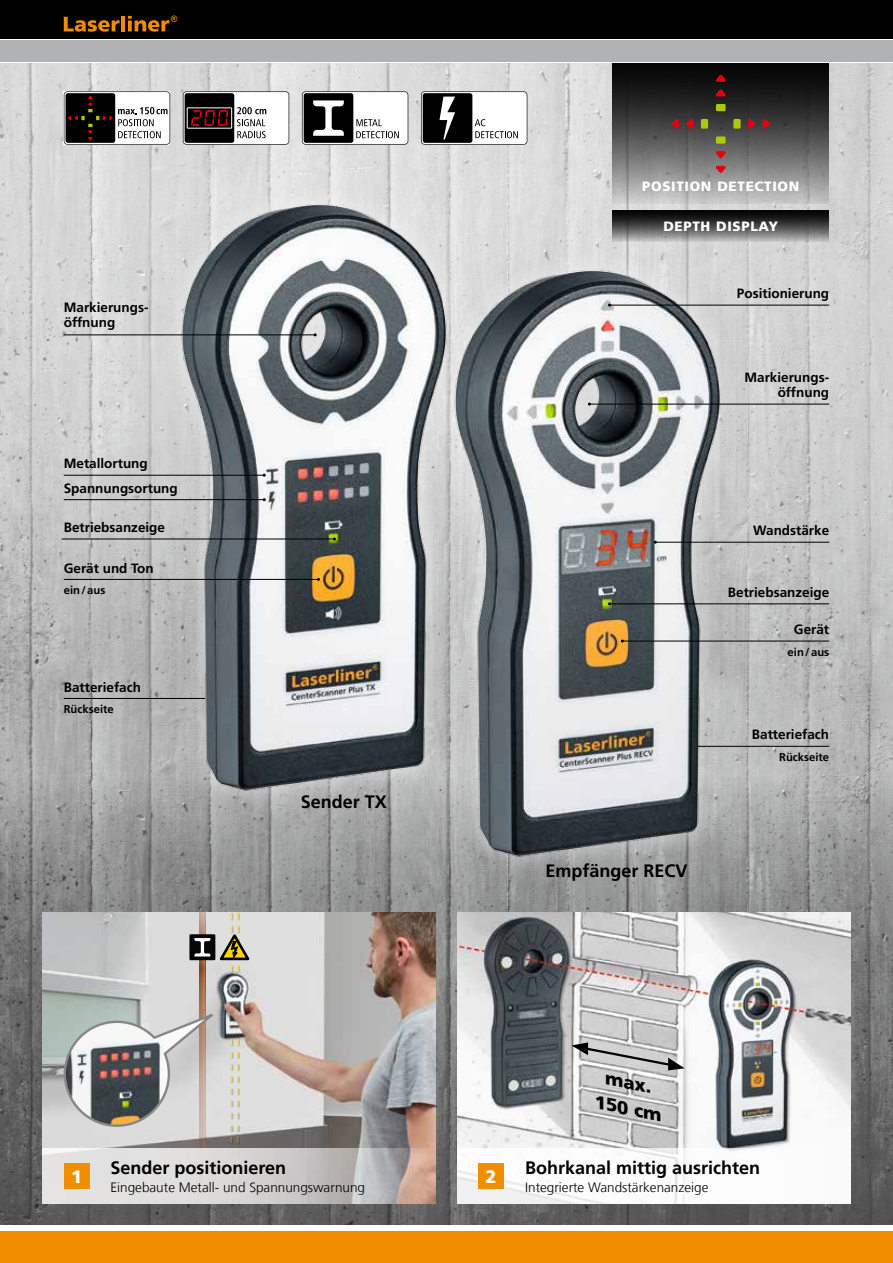
<style>
.page{position:relative;width:893px;height:1263px;background:#fff}
.page>*{position:absolute;margin:0;border:0;box-sizing:border-box;transform-origin:0 0}
.t1{font:700 18px "Frutiger LT Com";color:#000}
.t2{font:italic 900 18px/25.5px "Frutiger LT Com";color:#000;text-align:center;scale:1.04 1}
.t3{font:900 18px "Frutiger LT Com";color:#fff}
.t4{font:700 13.5px/15px "Frutiger LT Com";color:#000}
.t5{font:300 13.5px "Frutiger LT Com";color:#000}
.t6{font:900 13.5px "Frutiger LT Com";letter-spacing:.05em;color:#fff}
.t7{font:700 11.25px "Frutiger LT Com";color:#000}
</style>
<div class="page">
<img style="left:0;top:64px;width:892px;height:712px">
<svg style="left:0;top:776px;width:892px;height:449px;background:#7c7c7c"></svg>
<div style="left:0;top:1231px;width:893px;height:32px;background:#f18e00"></div>
<div style="left:0;top:40px;width:893px;height:22px;background:#b1b2b3"></div>
<div style="left:0;top:0;width:893px;height:38px;background:#000"></div>
<svg style="left:64px;top:17px;width:56px;height:15px"></svg>
<hr style="left:121px;top:16px;width:4px;height:15px;background:#f18e00">
<svg style="left:128px;top:16px;width:49px;height:16px"></svg>
<hr style="left:892px;top:64px;width:1px;height:1161px;background:#ececed">
<img style="left:892px;top:617px;width:1px;height:608px">
<img style="left:109px;top:153px;width:415px;height:695px">
<hr style="left:64px;top:334px;width:251px;height:1px;background:#000">
<hr style="left:64px;top:475px;width:200px;height:1px;background:#000">
<hr style="left:64px;top:499px;width:200px;height:1px;background:#000">
<hr style="left:62px;top:539px;width:272px;height:1px;background:#000">
<hr style="left:64px;top:698px;width:141px;height:1px;background:#000">
<hr style="left:64px;top:579px;width:254px;height:1px;background:#000">
<img style="left:383px;top:219px;width:414px;height:695px">
<hr style="left:589px;top:404px;width:240px;height:1px;background:#000">
<hr style="left:609px;top:305px;width:220px;height:1px;background:#000">
<hr style="left:655px;top:542px;width:174px;height:1px;background:#000">
<hr style="left:609px;top:603px;width:220px;height:1px;background:#000">
<hr style="left:622px;top:641px;width:207px;height:1px;background:#000">
<hr style="left:697px;top:746px;width:132px;height:1px;background:#000">
<svg style="left:612px;top:64px;width:217px;height:140px;background:#565757"></svg>
<svg style="left:612px;top:210px;width:217px;height:32px;background:#515152"></svg>
<div style="left:733px;top:119px;width:8px;height:10px;background:#afca05"></div>
<svg style="left:748px;top:119px;width:7px;height:10px"></svg>
<svg style="left:763px;top:119px;width:7px;height:10px"></svg>
<div style="left:716px;top:104px;width:10px;height:7px;background:#afca05"></div>
<svg style="left:716px;top:89px;width:10px;height:7px"></svg>
<svg style="left:716px;top:74px;width:10px;height:8px"></svg>
<div style="left:716px;top:136px;width:10px;height:8px;background:#afca05"></div>
<svg style="left:716px;top:151px;width:10px;height:7px"></svg>
<svg style="left:716px;top:166px;width:10px;height:7px"></svg>
<div style="left:701px;top:119px;width:7px;height:10px;background:#afca05"></div>
<svg style="left:671px;top:119px;width:8px;height:10px"></svg>
<svg style="left:686px;top:119px;width:7px;height:10px"></svg>
<img style="left:43px;top:912px;width:393px;height:236px">
<svg style="left:421px;top:91px;width:106px;height:54px"></svg>
<svg style="left:302px;top:91px;width:106px;height:54px"></svg>
<img style="left:457px;top:912px;width:393px;height:236px">
<div style="left:457px;top:1148px;width:393px;height:55px;background:#fff"></div>
<div style="left:478px;top:1163px;width:26px;height:25px;background:#f18e00"></div>
<svg style="left:64px;top:91px;width:106px;height:54px"></svg>
<svg style="left:183px;top:91px;width:106px;height:54px"></svg>
<div style="left:231px;top:912px;width:9px;height:61px;background:#000;opacity:.3"></div>
<div style="left:231px;top:1039px;width:9px;height:166px;background:#000;opacity:.3"></div>
<svg style="left:231px;top:1039px;width:7px;height:109px"></svg>
<svg style="left:571px;top:1039px;width:114px;height:35px;background:#b9b9b9"></svg>
<svg style="left:220px;top:912px;width:29px;height:60px;background:#bdb99e"></svg>
<img style="left:199px;top:912px;width:7px;height:236px">
<svg style="left:43px;top:1148px;width:393px;height:55px;background:#d1ccca"></svg>
<div style="left:64px;top:1163px;width:25px;height:25px;background:#f18e00"></div>
<div style="left:189px;top:934px;width:26px;height:26px;background:#060607"></div>
<svg style="left:194px;top:938px;width:16px;height:18px"></svg>
<svg style="left:63px;top:1007px;width:162px;height:121px;background:#aeadab"></svg>
<p class="t4" style="left:64px;top:300px;width:86px">Markierungs&shy;öffnung</p>
<p class="t4" style="left:64px;top:451px;width:115px;line-height:24.5px">Metallortung<br>Spannungsortung</p>
<p class="t4" style="left:64px;top:520px;width:103px">Betriebsanzeige</p>
<p class="t4" style="left:64px;top:560px;width:92px">Gerät und Ton</p>
<p class="t7" style="left:64px;top:583px;width:43px">ein/aus</p>
<p class="t4" style="left:64px;top:679px;width:79px">Batteriefach</p>
<p class="t7" style="left:64px;top:702px;width:52px">Rückseite</p>
<h1 class="t1" style="left:301px;top:791px;width:88px">Sender TX</h1>
<p class="t6" style="left:642px;top:178px;width:159px">POSITION DETECTION</p>
<p class="t6" style="left:663px;top:219px;width:116px">DEPTH DISPLAY</p>
<p class="t4" style="left:737px;top:286px;width:94px">Positionierung</p>
<p class="t4" style="left:744px;top:370px;width:86px;text-align:right">Markierungs&shy;öffnung</p>
<p class="t4" style="left:753px;top:523px;width:78px">Wandstärke</p>
<p class="t4" style="left:728px;top:585px;width:103px">Betriebsanzeige</p>
<p class="t4" style="left:794px;top:622px;width:37px">Gerät</p>
<p class="t7" style="left:788px;top:645px;width:43px">ein/aus</p>
<h1 class="t1" style="left:546px;top:860px;width:144px">Empfänger RECV</h1>
<p class="t4" style="left:752px;top:727px;width:79px">Batteriefach</p>
<p class="t7" style="left:779px;top:750px;width:52px">Rückseite</p>
<h1 class="t1" style="left:111px;top:1157px;width:177px">Sender positionieren</h1>
<p class="t5" style="left:111px;top:1179px;width:256px">Eingebaute Metall- und Spannungswarnung</p>
<h1 class="t3" style="left:71px;top:1165px;width:13px">1</h1>
<h1 class="t3" style="left:486px;top:1165px;width:13px">2</h1>
<h1 class="t2" style="left:603px;top:1064px;width:67px;rotate:11deg">max.<br>150 cm</h1>
<h1 class="t1" style="left:525px;top:1157px;width:237px">Bohrkanal mittig ausrichten</h1>
<p class="t5" style="left:525px;top:1179px;width:185px">Integrierte Wandstärkenanzeige</p>
</div>
